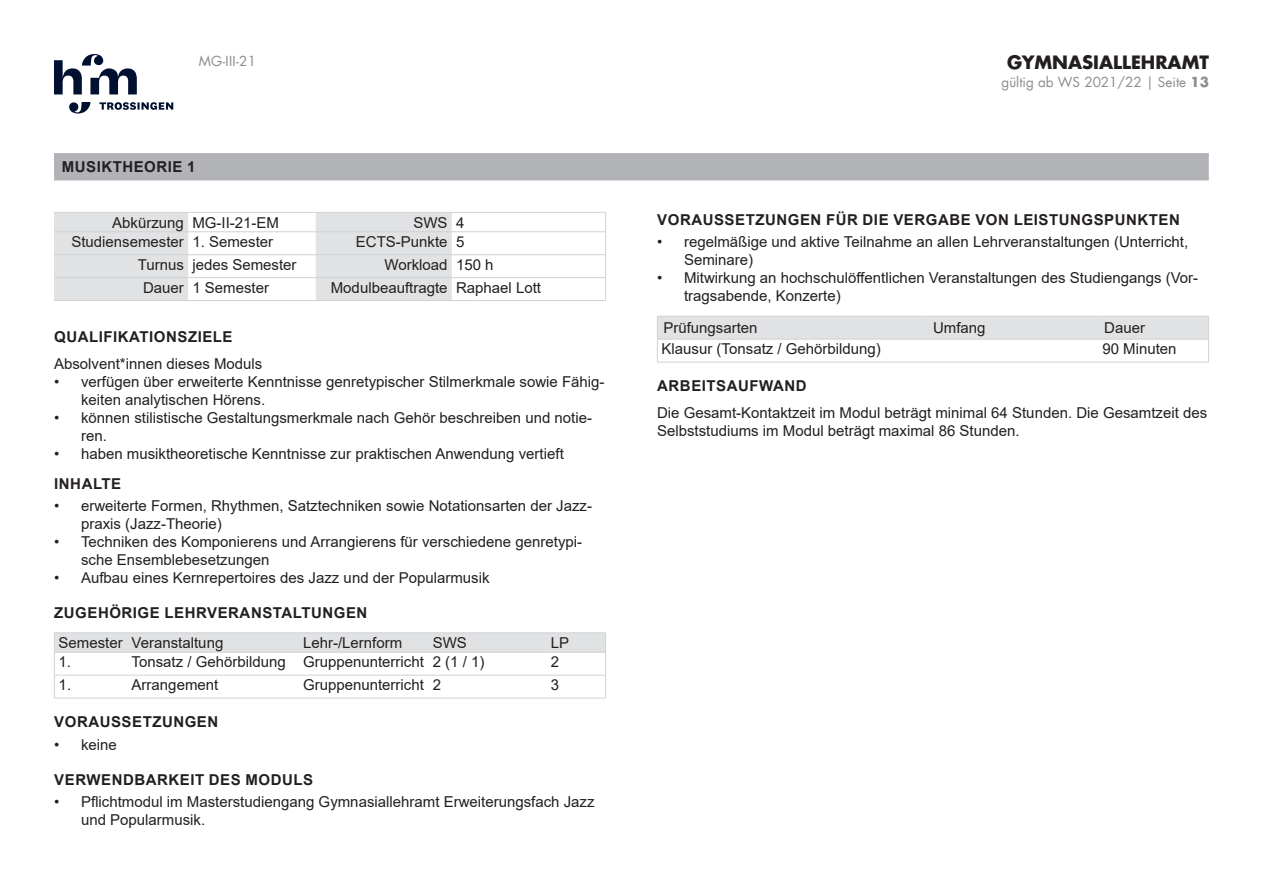
<style>
.page{position:relative;width:1263px;height:893px;background:#fff}
.page>*{position:absolute;margin:0;border:0;box-sizing:border-box;transform-origin:0 0}
.t1{font:700 18px "Futura Com";color:#231f20}
.t2{font:15px/18px "Arial";color:#231f20}
.t3{font:700 15px "Arial";letter-spacing:.035em;color:#231f20}
.t4{font:13.5px "Futura Com";color:#8a8c8f}
.s1{font-weight:700}
</style>
<div class="page">
<svg style="left:54px;top:54px;width:119px;height:60px"></svg>
<div style="left:57px;top:156px;width:1152px;height:21px;background:#b2b3b7"></div>
<hr style="left:54px;top:153px;width:1005px;height:3px;background:#b2b3b7">
<hr style="left:54px;top:156px;width:3px;height:21px;background:#b2b3b7">
<hr style="left:1059px;top:153px;width:150px;height:3px;background:#b2b3b7">
<hr style="left:54px;top:177px;width:1005px;height:3px;background:#b2b3b7">
<hr style="left:1059px;top:177px;width:150px;height:3px;background:#b2b3b7">
<svg style="left:54px;top:213px;width:398px;height:87px"></svg>
<hr style="left:54px;top:212px;width:134px;height:1px;background:#d1d2d4">
<hr style="left:188px;top:212px;width:128px;height:1px;background:#d1d2d4">
<hr style="left:316px;top:212px;width:136px;height:1px;background:#d1d2d4">
<hr style="left:452px;top:212px;width:154px;height:1px;background:#d1d2d4">
<hr style="left:54px;top:231px;width:134px;height:1px;background:#d1d2d4">
<hr style="left:188px;top:231px;width:128px;height:1px;background:#d1d2d4">
<hr style="left:316px;top:231px;width:136px;height:1px;background:#d1d2d4">
<hr style="left:452px;top:231px;width:154px;height:1px;background:#d1d2d4">
<hr style="left:54px;top:254px;width:134px;height:1px;background:#d1d2d4">
<hr style="left:188px;top:254px;width:128px;height:1px;background:#d1d2d4">
<hr style="left:316px;top:254px;width:136px;height:1px;background:#d1d2d4">
<hr style="left:452px;top:254px;width:154px;height:1px;background:#d1d2d4">
<hr style="left:54px;top:277px;width:134px;height:1px;background:#d1d2d4">
<hr style="left:188px;top:277px;width:128px;height:1px;background:#d1d2d4">
<hr style="left:316px;top:277px;width:136px;height:1px;background:#d1d2d4">
<hr style="left:452px;top:277px;width:154px;height:1px;background:#d1d2d4">
<hr style="left:54px;top:300px;width:134px;height:1px;background:#d1d2d4">
<hr style="left:188px;top:300px;width:128px;height:1px;background:#d1d2d4">
<hr style="left:316px;top:300px;width:136px;height:1px;background:#d1d2d4">
<hr style="left:452px;top:300px;width:154px;height:1px;background:#d1d2d4">
<svg style="left:605px;top:213px;width:1px;height:87px"></svg>
<hr style="left:428px;top:698px;width:118px;height:1px;background:#d1d2d4">
<hr style="left:546px;top:698px;width:60px;height:1px;background:#d1d2d4">
<svg style="left:54px;top:633px;width:552px;height:65px"></svg>
<hr style="left:54px;top:632px;width:73px;height:1px;background:#d1d2d4">
<hr style="left:127px;top:632px;width:172px;height:1px;background:#d1d2d4">
<hr style="left:299px;top:632px;width:129px;height:1px;background:#d1d2d4">
<hr style="left:428px;top:632px;width:118px;height:1px;background:#d1d2d4">
<hr style="left:546px;top:632px;width:60px;height:1px;background:#d1d2d4">
<hr style="left:54px;top:652px;width:73px;height:1px;background:#d1d2d4">
<hr style="left:127px;top:652px;width:172px;height:1px;background:#d1d2d4">
<hr style="left:299px;top:652px;width:129px;height:1px;background:#d1d2d4">
<hr style="left:428px;top:652px;width:118px;height:1px;background:#d1d2d4">
<hr style="left:546px;top:652px;width:60px;height:1px;background:#d1d2d4">
<hr style="left:54px;top:675px;width:73px;height:1px;background:#d1d2d4">
<hr style="left:127px;top:675px;width:172px;height:1px;background:#d1d2d4">
<hr style="left:299px;top:675px;width:129px;height:1px;background:#d1d2d4">
<hr style="left:54px;top:698px;width:73px;height:1px;background:#d1d2d4">
<hr style="left:127px;top:698px;width:172px;height:1px;background:#d1d2d4">
<hr style="left:299px;top:698px;width:129px;height:1px;background:#d1d2d4">
<hr style="left:657px;top:362px;width:270px;height:1px;background:#d1d2d4">
<hr style="left:927px;top:362px;width:171px;height:1px;background:#d1d2d4">
<hr style="left:1098px;top:362px;width:111px;height:1px;background:#d1d2d4">
<svg style="left:657px;top:316px;width:552px;height:46px"></svg>
<p class="t4" style="left:199px;top:52px;width:59px">MG-III-21</p>
<p class="t3" style="left:62px;top:156px;width:135px">MUSIKTHEORIE 1</p>
<p class="t2" style="left:112px;top:213px;width:168px">Abkürzung MG-II-21-EM</p>
<p class="t2" style="left:413px;top:213px;width:53px">SWS 4</p>
<p class="t2" style="left:71px;top:233px;width:203px">Studiensemester 1. Semester</p>
<p class="t2" style="left:356px;top:233px;width:110px">ECTS-Punkte 5</p>
<p class="t2" style="left:138px;top:255px;width:160px">Turnus jedes Semester</p>
<p class="t2" style="left:384px;top:255px;width:111px">Workload 150 h</p>
<p class="t2" style="left:143px;top:278px;width:128px">Dauer 1 Semester</p>
<p class="t2" style="left:331px;top:278px;width:212px">Modulbeauftragte Raphael Lott</p>
<p class="t3" style="left:54px;top:326px;width:180px">QUALIFIKATIONSZIELE</p>
<p class="t2" style="left:54px;top:354px;width:210px">Absolvent*innen dieses Moduls</p>
<p class="t2" style="left:81px;top:372px;width:525px;text-indent:-27px">• verfügen über erweiterte Kenntnisse genretypischer Stilmerkmale sowie Fähig&shy;keiten analytischen Hörens.</p>
<p class="t2" style="left:81px;top:408px;width:513px;text-indent:-27px">• können stilistische Gestaltungsmerkmale nach Gehör beschreiben und notie&shy;ren.</p>
<p class="t2" style="left:54px;top:444px;width:511px">• haben musiktheoretische Kenntnisse zur praktischen Anwendung vertieft</p>
<p class="t3" style="left:54px;top:473px;width:69px">INHALTE</p>
<p class="t2" style="left:81px;top:496px;width:513px;text-indent:-27px">• erweiterte Formen, Rhythmen, Satztechniken sowie Notationsarten der Jazz&shy;praxis (Jazz-Theorie)</p>
<p class="t2" style="left:81px;top:532px;width:503px;text-indent:-27px">• Techniken des Komponierens und Arrangierens für verschiedene genretypi&shy;sche Ensemblebesetzungen</p>
<p class="t2" style="left:54px;top:568px;width:437px">• Aufbau eines Kernrepertoires des Jazz und der Popularmusik</p>
<p class="t3" style="left:54px;top:602px;width:315px">ZUGEHÖRIGE LEHRVERANSTALTUNGEN</p>
<p class="t2" style="left:59px;top:634px;width:166px">Semester Veranstaltung</p>
<p class="t2" style="left:303px;top:634px;width:101px">Lehr-/Lernform</p>
<p class="t2" style="left:433px;top:634px;width:36px">SWS</p>
<p class="t2" style="left:551px;top:634px;width:20px">LP</p>
<p class="t2" style="left:59px;top:653px;width:14px">1.</p>
<p class="t2" style="left:132px;top:653px;width:354px">Tonsatz / Gehörbildung Gruppenunterricht 2 (1 / 1)</p>
<p class="t2" style="left:551px;top:653px;width:10px">2</p>
<p class="t2" style="left:59px;top:676px;width:14px">1.</p>
<p class="t2" style="left:132px;top:676px;width:88px">Arrangement</p>
<p class="t2" style="left:303px;top:676px;width:140px">Gruppenunterricht 2</p>
<p class="t2" style="left:551px;top:676px;width:10px">3</p>
<p class="t3" style="left:54px;top:712px;width:166px">VORAUSSETZUNGEN</p>
<p class="t2" style="left:54px;top:735px;width:64px">• keine</p>
<p class="t3" style="left:54px;top:769px;width:260px">VERWENDBARKEIT DES MODULS</p>
<p class="t2" style="left:81px;top:793px;width:515px;text-indent:-27px">• Pflichtmodul im Masterstudiengang Gymnasiallehramt Erweiterungsfach Jazz und Popularmusik.</p>
<p class="t1" style="left:1007px;top:48px;width:203px">GYMNASIALLEHRAMT</p>
<p class="t4" style="left:1001px;top:73px;width:209px">gültig ab WS 2021/22 | Seite <span class="s1">13</span></p>
<p class="t3" style="left:657px;top:209px;width:524px">VORAUSSETZUNGEN FÜR DIE VERGABE VON LEISTUNGSPUNKTEN</p>
<p class="t2" style="left:684px;top:233px;width:506px;text-indent:-27px">• regelmäßige und aktive Teilnahme an allen Lehrveranstaltungen (Unterricht,<br>Seminare)</p>
<p class="t2" style="left:684px;top:269px;width:516px;text-indent:-27px">• Mitwirkung an hochschulöffentlichen Veranstaltungen des Studiengangs (Vor&shy;tragsabende, Konzerte)</p>
<p class="t2" style="left:663px;top:319px;width:96px">Prüfungsarten</p>
<p class="t2" style="left:933px;top:319px;width:54px">Umfang</p>
<p class="t2" style="left:1104px;top:319px;width:42px">Dauer</p>
<p class="t2" style="left:662px;top:340px;width:221px">Klausur (Tonsatz / Gehörbildung)</p>
<p class="t2" style="left:1102px;top:340px;width:76px">90 Minuten</p>
<p class="t3" style="left:657px;top:376px;width:151px">ARBEITSAUFWAND</p>
<p class="t2" style="left:657px;top:404px;width:552px">Die Gesamt-Kontaktzeit im Modul beträgt minimal 64 Stunden. Die Gesamtzeit des<br>Selbststudiums im Modul beträgt maximal 86 Stunden.</p>
</div>
